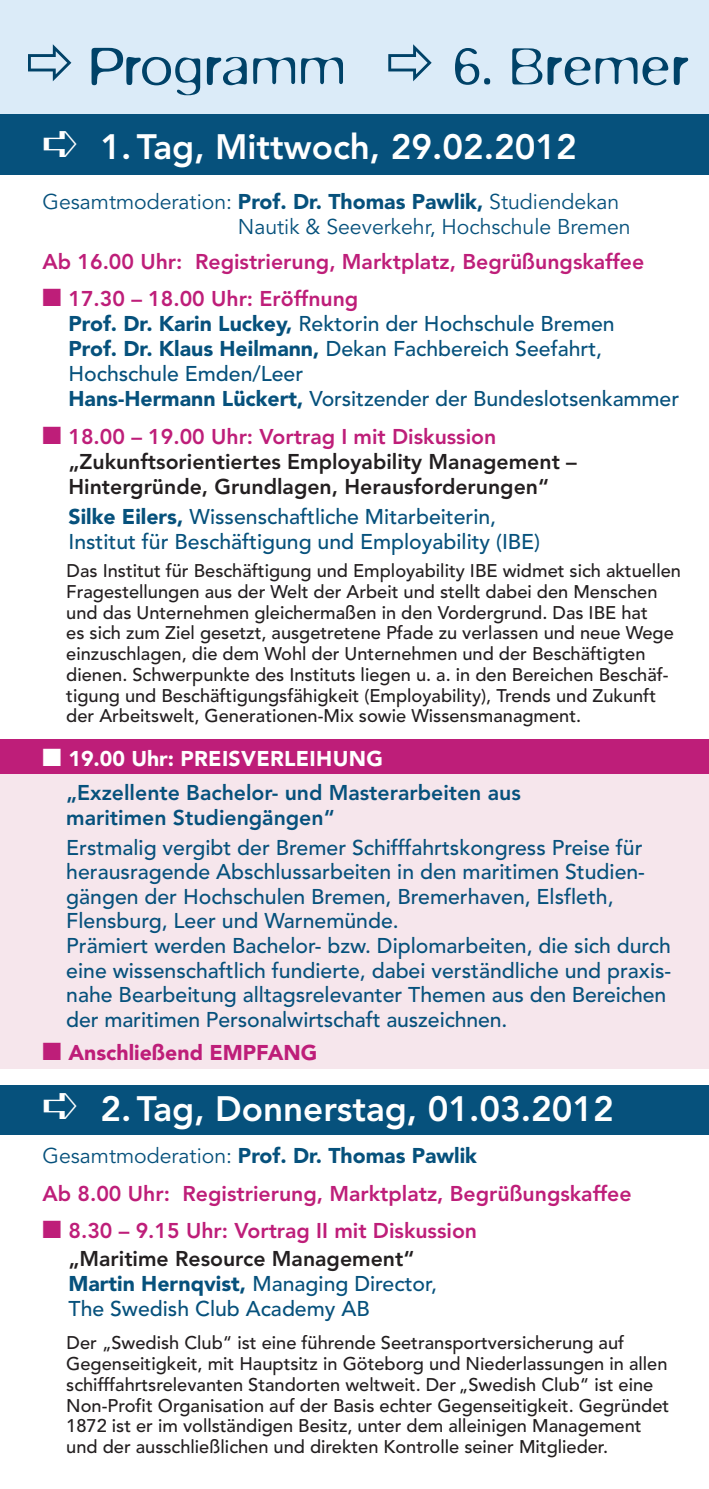
<style>
.page{position:relative;width:709px;height:1489px;background:#fff}
.page>*{position:absolute;margin:0;border:0;box-sizing:border-box;transform-origin:0 0}
.t1{font:300 60px "Blur";letter-spacing:.015em;color:#004268}
.t2{font:800 35px "Avenir";color:#fff}
.t3{font:500 21.25px/24.5px "Avenir";color:#06517c}
.t4{font:800 21.25px/37.5px "Avenir";color:#be1e79}
.t5{font:800 21.25px/25px "Avenir";color:#231f20}
.t6{font:21.25px/25px "Avenir";color:#06517c}
.t7{font:800 21.25px/25px "Avenir";color:#06517c}
.t8{font:900 21.25px "Avenir";letter-spacing:.015em;color:#fff}
.t9{font:900 21.25px "Avenir";color:#be1e79}
.t10{font:500 18.25px/20.8px "Avenir";color:#231f20}
.s1{font-weight:900}
.s2{color:#be1e79}
.s3{font-weight:800;color:#be1e79}
.s4{color:#fff}
.s5{font-weight:400;color:#06517c}
.s6{font-weight:900;color:#06517c}
.s7{color:#231f20}
</style>
<div class="page">
<div style="left:0;top:771px;width:709px;height:297px;background:#f6e6ec"></div>
<div style="left:0;top:739px;width:709px;height:35px;background:#be1e79"></div>
<div style="left:0;top:111px;width:709px;height:64px;background:#06517c"></div>
<div style="left:0;top:1084px;width:708px;height:50px;background:#06517c"></div>
<div style="left:0;top:0;width:709px;height:113px;background:#dbebf8"></div>
<h1 class="t1" style="left:88px;top:29px;width:258px">Programm</h1>
<h1 class="t1" style="left:452px;top:29px;width:237px">6. Bremer</h1>
<h2 class="t2" style="left:101px;top:132px;width:478px">1. Tag, Mittwoch, 29.02.2012</h2>
<p class="t6" style="left:238px;top:190px;width:394px;text-indent:-195px">Gesamtmoderation: <span class="s1">Prof. Dr. Thomas Pawlik,</span> Studiendekan<br>Nautik &amp; Seeverkehr, Hochschule Bremen</p>
<p class="t4" style="left:43px;top:244px;width:603px">Ab 16.00 Uhr: Registrierung, Marktplatz, Begrüßungskaffee</p>
<p class="t3" style="left:68px;top:288px;width:612px;text-indent:-26px"><span class="s2">■</span> <span class="s3">17.30 – 18.00 Uhr: Eröffnung<br></span><span class="s1">Prof. Dr. Karin Luckey,</span> Rektorin der Hochschule Bremen<br><span class="s1">Prof. Dr. Klaus Heilmann,</span> Dekan Fachbereich Seefahrt, Hochschule Emden/Leer<br><span class="s1">Hans-Hermann Lückert,</span> Vorsitzender der Bundeslotsenkammer</p>
<p class="t5" style="left:68px;top:425px;width:510px;text-indent:-26px"><span class="s2">■ 18.00 – 19.00 Uhr: Vortrag I mit Diskussion </span>„Zukunftsorientiertes Employability Management –<br>Hintergründe, Grundlagen, Herausforderungen“</p>
<p class="t3" style="left:68px;top:505px;width:473px"><span class="s1">Silke Eilers,</span> Wissenschaftliche Mitarbeiterin,<br>Institut für Beschäftigung und Employability (IBE)</p>
<p class="t10" style="left:66px;top:562px;width:616px;text-indent:-24px"><span class="s4">■</span> Das Institut für Beschäftigung und Employability IBE widmet sich aktuellen Fragestellungen aus der Welt der Arbeit und stellt dabei den Menschen und das Unternehmen gleichermaßen in den Vordergrund. Das IBE hat<br>es sich zum Ziel gesetzt, ausgetretene Pfade zu verlassen und neue Wege einzuschlagen, die dem Wohl der Unternehmen und der Beschäftigten dienen. Schwerpunkte des Instituts liegen u. a. in den Bereichen Beschäf - tigung und Beschäftigungsfähigkeit (Employability), Trends und Zukunft der Arbeitswelt, Generationen-Mix sowie Wissensmanagment.</p>
<p class="t8" style="left:43px;top:749px;width:342px">■ 19.00 Uhr: PREISVERLEIHUNG</p>
<p class="t7" style="left:66px;top:782px;width:456px">„Exzellente Bachelor- und Masterarbeiten aus maritimen Studiengängen“</p>
<p class="t3" style="left:66px;top:837px;width:606px">Erstmalig vergibt der Bremer Schifffahrtskongress Preise für herausragende Abschlussarbeiten in den maritimen Studien&shy;gängen der Hochschulen Bremen, Bremerhaven, Elsfleth, Flensburg, Leer und Warnemünde.<br>Prämiert werden Bachelor- bzw. Diplomarbeiten, die sich durch eine wissenschaftlich fundierte, dabei verständliche und praxis&shy;nahe Bearbeitung alltagsrelevanter Themen aus den Bereichen der maritimen Personalwirtschaft auszeichnen.</p>
<p class="t9" style="left:43px;top:1043px;width:276px">■ Anschließend EMPFANG</p>
<h2 class="t2" style="left:101px;top:1094px;width:515px">2. Tag, Donnerstag, 01.03.2012</h2>
<p class="t4" style="left:43px;top:1138px;width:590px"><span class="s5">Gesamtmoderation:</span> <span class="s6">Prof. Dr. Thomas Pawlik<br></span>Ab 8.00 Uhr: Registrierung, Marktplatz, Begrüßungskaffee</p>
<p class="t4" style="left:68px;top:1218px;width:410px;line-height:27.5px;text-indent:-26px">■ 8.30 – 9.15 Uhr: Vortrag II mit Diskussion <span class="s7">„Maritime Resource Management“</span></p>
<p class="t3" style="left:68px;top:1273px;width:370px"><span class="s1">Martin Hernqvist,</span> Managing Director,<br>The Swedish Club Academy AB</p>
<p class="t10" style="left:66px;top:1333px;width:604px;text-indent:-24px"><span class="s4">■</span> Der „Swedish Club“ ist eine führende Seetransportversicherung auf Gegenseitigkeit, mit Hauptsitz in Göteborg und Niederlassungen in allen schifffahrtsrelevanten Standorten weltweit. Der „Swedish Club“ ist eine Non-Profit Organisation auf der Basis echter Gegenseitigkeit. Gegründet 1872 ist er im vollständigen Besitz, unter dem alleinigen Management und der ausschließlichen und direkten Kontrolle seiner Mitglieder.</p>
</div>
